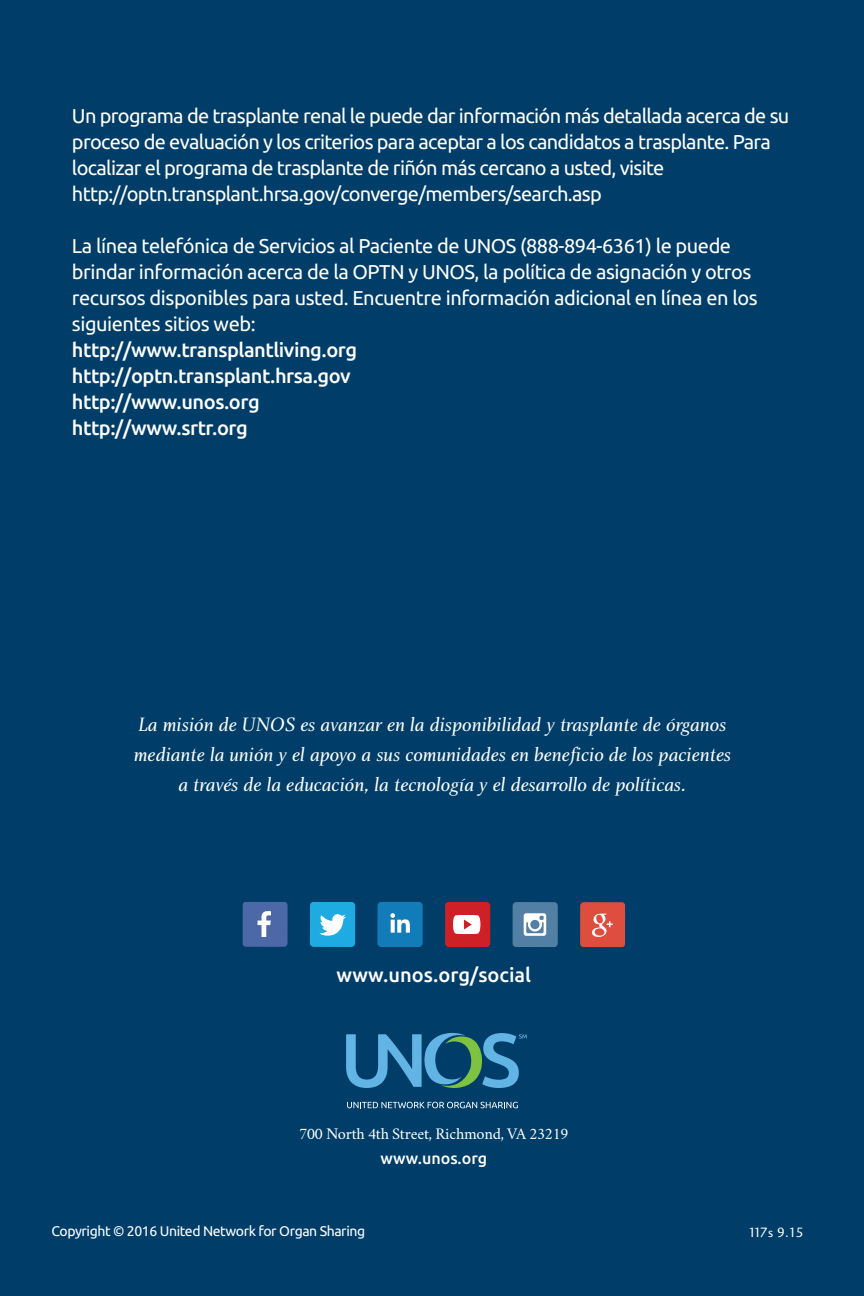
<style>
.page{position:relative;width:864px;height:1296px;background:#003e69}
.page>*{position:absolute;margin:0;border:0;box-sizing:border-box;transform-origin:0 0}
.t1{font:20px/26px "Ubuntu";letter-spacing:-.035em;color:#fff}
.t2{font:20px/30px "Charlotte Book Italic Plain";color:#fff;text-align:center}
.t3{font:500 20px/26px "Ubuntu";letter-spacing:-.025em;color:#fff}
.t4{font:500 20px "Ubuntu";color:#fff}
.t5{font:16px "Crimson";letter-spacing:-.01em;color:#fff}
.t6{font:500 16px "Ubuntu";color:#fff}
.t7{font:14px "Ubuntu";letter-spacing:-.03em;color:#fff}
.t8{font:14px "Charlotte Sans Book Plain";letter-spacing:-.15em;color:#fff}
</style>
<div class="page">
<svg style="left:347px;top:1102px;width:171px;height:6px"></svg>
<svg style="left:346px;top:1033px;width:181px;height:55px"></svg>
<div style="left:242px;top:902px;width:46px;height:45px;background:#4d68a6;border-radius:4px"></div>
<div style="left:310px;top:902px;width:45px;height:45px;background:#1eabe2;border-radius:4px"></div>
<div style="left:377px;top:902px;width:46px;height:45px;background:#117cb7;border-radius:4px"></div>
<div style="left:445px;top:902px;width:45px;height:45px;background:#cd2027;border-radius:4px"></div>
<div style="left:513px;top:902px;width:45px;height:45px;background:#5280a4;border-radius:4px"></div>
<div style="left:580px;top:902px;width:45px;height:45px;background:#df4d3e;border-radius:4px"></div>
<svg style="left:319px;top:914px;width:27px;height:22px"></svg>
<svg style="left:258px;top:911px;width:13px;height:26px"></svg>
<svg style="left:592px;top:914px;width:21px;height:23px"></svg>
<svg style="left:453px;top:915px;width:27px;height:19px"></svg>
<svg style="left:390px;top:913px;width:20px;height:20px"></svg>
<svg style="left:524px;top:913px;width:22px;height:23px"></svg>
<p class="t1" style="left:72px;top:102px;width:719px">Un programa de trasplante renal le puede dar información más detallada acerca de su proceso de evaluación y los criterios para aceptar a los candidatos a trasplante. Para localizar el programa de trasplante de riñón más cercano a usted, visite http://optn.transplant.hrsa.gov/converge/members/search.asp</p>
<p class="t1" style="left:72px;top:232px;width:687px">La línea telefónica de Servicios al Paciente de UNOS (888-894-6361) le puede brindar información acerca de la OPTN y UNOS, la política de asignación y otros recursos disponibles para usted. Encuentre información adicional en línea en los siguientes sitios web:</p>
<p class="t3" style="left:72px;top:336px;width:287px">http://www.transplantliving.org http://optn.transplant.hrsa.gov http://www.unos.org http://www.srtr.org</p>
<p class="t2" style="left:134px;top:711px;width:599px">La misión de UNOS es avanzar en la disponibilidad y trasplante de órganos mediante la unión y el apoyo a sus comunidades en beneficio de los pacientes a través de la educación, la tecnología y el desarrollo de políticas.</p>
<p class="t4" style="left:336px;top:962px;width:196px">www.unos.org/social</p>
<p class="t5" style="left:299px;top:1128px;width:271px">700 North 4th Street, Richmond, VA 23219</p>
<p class="t6" style="left:380px;top:1148px;width:108px">www.unos.org</p>
<p class="t7" style="left:51px;top:1223px;width:315px">Copyright © 2016 United Network for Organ Sharing</p>
<p class="t8" style="left:748px;top:1227px;width:57px">117s 9.15</p>
</div>
